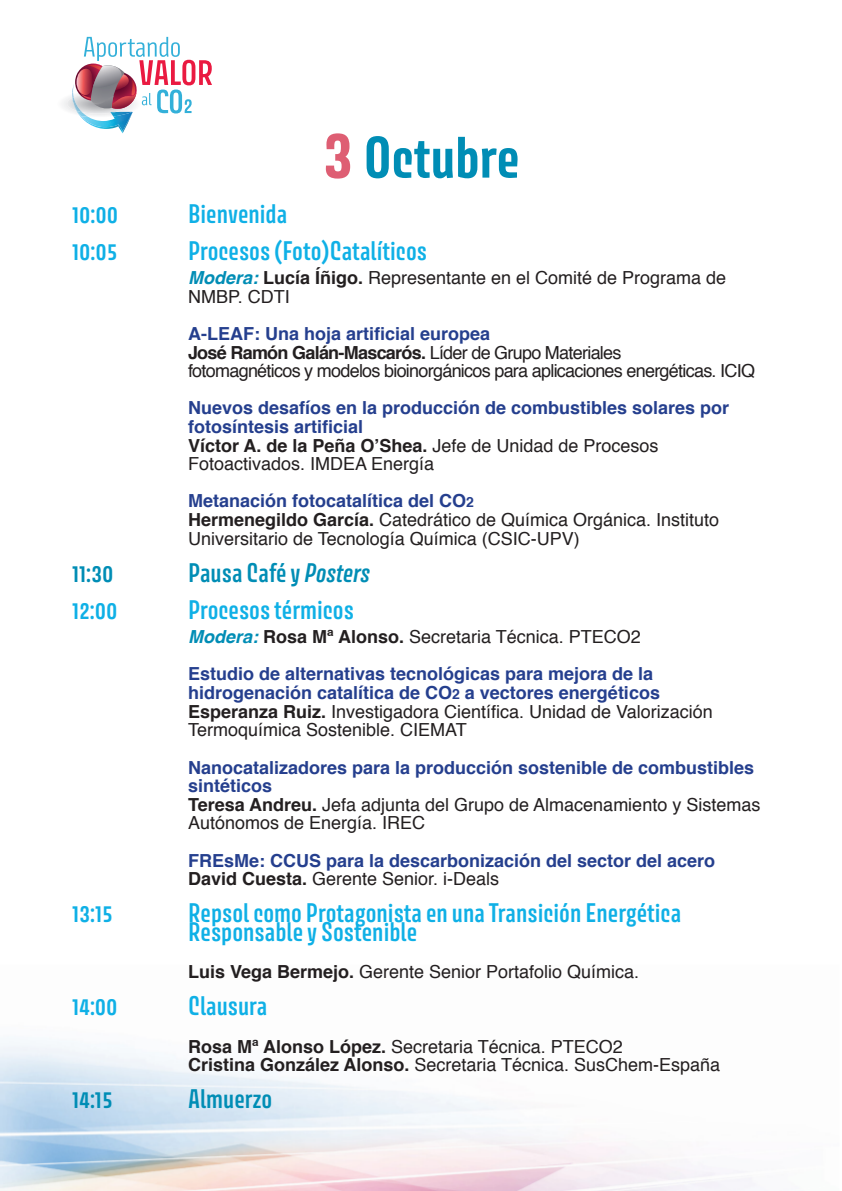
<style>
.page{position:relative;width:842px;height:1191px;background:#fff}
.page>*{position:absolute;margin:0;border:0;box-sizing:border-box;transform-origin:0 0}
.t1{font:700 52px "Avory I Latn";color:#008db5}
.t2{font:600 24px/18.6px "Avory I Latn";color:#0fb0e6}
.t3{font:600 24px "Avory I Latn";color:#008db5}
.t4{font:18px/18.6px "Helvetica";color:#231f20}
.t5{font:700 18px/18.6px "Helvetica";color:#253f8e}
.t6{font:18px/18.6px "Helvetica";letter-spacing:-.04em;color:#231f20}
.s1{font-size:66px;color:#de5e73}
.s2{font-weight:700;font-style:italic;color:#008db5}
.s3{font-weight:700}
.s4{font-size:14px}
.s5{font-style:italic}
</style>
<div class="page">
<svg style="left:63px;top:37px;width:149px;height:96px"></svg>
<p class="t1" style="left:322px;top:124px;width:199px"><span class="s1">3</span> Octubre</p>
<p class="t2" style="left:72px;top:204px;width:48px">10:00</p>
<p class="t2" style="left:188px;top:204px;width:101px">Bienvenida</p>
<p class="t2" style="left:72px;top:241px;width:47px">10:05</p>
<p class="t2" style="left:188px;top:241px;width:240px">Procesos (Foto)Catalíticos</p>
<p class="t4" style="left:188px;top:269px;width:540px"><span class="s2">Modera:</span> <span class="s3">Lucía Íñigo.</span> Representante en el Comité de Programa de<br>NMBP. CDTI</p>
<p class="t5" style="left:188px;top:324px;width:304px">A-LEAF: Una hoja artificial europea</p>
<p class="t6" style="left:188px;top:343px;width:568px"><span class="s3">José Ramón Galán-Mascarós.</span> Líder de Grupo Materiales<br>fotomagnéticos y modelos bioinorgánicos para aplicaciones energéticas. ICIQ</p>
<p class="t5" style="left:188px;top:399px;width:543px">Nuevos desafíos en la producción de combustibles solares por fotosíntesis artificial</p>
<p class="t4" style="left:188px;top:436px;width:472px"><span class="s3">Víctor A. de la Peña O’Shea.</span> Jefe de Unidad de Procesos<br>Fotoactivados. IMDEA Energía</p>
<p class="t5" style="left:188px;top:492px;width:287px">Metanación fotocatalítica del CO<span class="s4">2</span></p>
<p class="t4" style="left:188px;top:511px;width:533px"><span class="s3">Hermenegildo García.</span> Catedrático de Química Orgánica. Instituto<br>Universitario de Tecnología Química (CSIC-UPV)</p>
<p class="t3" style="left:72px;top:557px;width:43px">11:30</p>
<p class="t3" style="left:188px;top:557px;width:183px">Pausa Café y <span class="s5">Posters</span></p>
<p class="t2" style="left:72px;top:600px;width:47px">12:00</p>
<p class="t2" style="left:188px;top:600px;width:167px">Procesos térmicos</p>
<p class="t4" style="left:188px;top:628px;width:454px"><span class="s2">Modera:</span> <span class="s3">Rosa Mª Alonso.</span> Secretaria Técnica. PTECO2</p>
<p class="t5" style="left:188px;top:665px;width:473px">Estudio de alternativas tecnológicas para mejora de la hidrogenación catalítica de CO<span class="s4">2</span> a vectores energéticos</p>
<p class="t4" style="left:188px;top:702px;width:526px"><span class="s3">Esperanza Ruiz.</span> Investigadora Científica. Unidad de Valorización<br>Termoquímica Sostenible. CIEMAT</p>
<p class="t5" style="left:188px;top:758px;width:568px">Nanocatalizadores para la producción sostenible de combustibles sintéticos</p>
<p class="t4" style="left:188px;top:795px;width:574px"><span class="s3">Teresa Andreu.</span> Jefa adjunta del Grupo de Almacenamiento y Sistemas<br>Autónomos de Energía. IREC</p>
<p class="t5" style="left:188px;top:851px;width:529px">FREsMe: CCUS para la descarbonización del sector del acero</p>
<p class="t4" style="left:188px;top:870px;width:313px"><span class="s3">David Cuesta.</span> Gerente Senior. i-Deals</p>
<p class="t2" style="left:72px;top:903px;width:42px">13:15</p>
<p class="t2" style="left:188px;top:903px;width:495px">Repsol como Protagonista en una Transición Energética<br>Responsable y Sostenible</p>
<p class="t4" style="left:188px;top:963px;width:453px"><span class="s3">Luis Vega Bermejo.</span> Gerente Senior Portafolio Química.</p>
<p class="t2" style="left:72px;top:996px;width:47px">14:00</p>
<p class="t2" style="left:188px;top:996px;width:81px">Clausura</p>
<p class="t4" style="left:188px;top:1037px;width:436px"><span class="s3">Rosa Mª Alonso López.</span> Secretaria Técnica. PTECO2</p>
<p class="t4" style="left:188px;top:1056px;width:534px"><span class="s3">Cristina González Alonso.</span> Secretaria Técnica. SusChem-España</p>
<p class="t3" style="left:72px;top:1083px;width:42px">14:15</p>
<p class="t3" style="left:188px;top:1083px;width:86px">Almuerzo</p>
</div>
